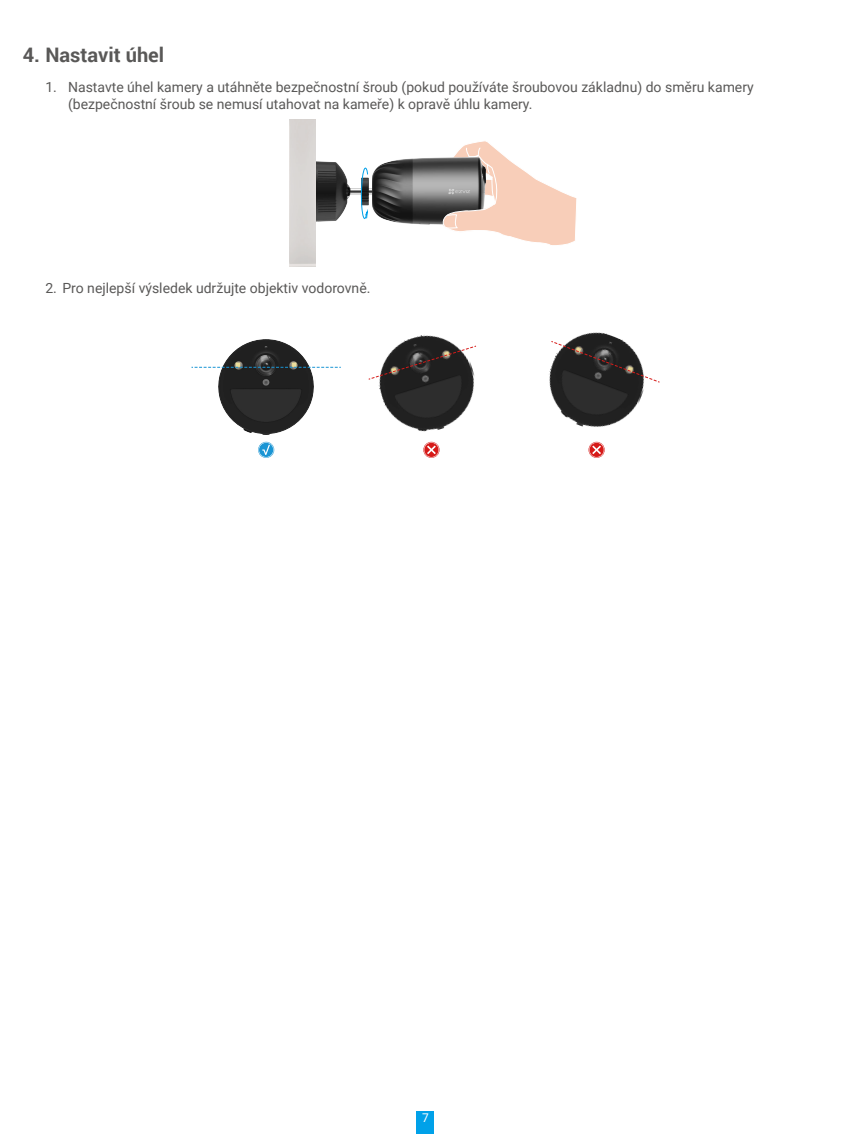
<style>
.page{position:relative;width:851px;height:1134px;background:#fff}
.page>*{position:absolute;margin:0;border:0;box-sizing:border-box;transform-origin:0 0}
.t1{font:700 20px "Roboto";color:#595857}
.t2{font:14px/16.8px "Roboto";color:#595857}
.t3{font:12px "Roboto";color:#fff}
</style>
<div class="page">
<div style="left:417px;top:1111px;width:17px;height:23px;background:#00a1e9"></div>
<img style="left:315px;top:161px;width:57px;height:60px">
<svg style="left:360px;top:166px;width:9px;height:54px"></svg>
<img style="left:372px;top:157px;width:68px;height:68px">
<svg style="left:440px;top:141px;width:137px;height:104px"></svg>
<img style="left:219px;top:340px;width:94px;height:95px">
<img style="left:378px;top:335px;width:98px;height:107px">
<img style="left:549px;top:332px;width:95px;height:110px">
<svg style="left:258px;top:442px;width:16px;height:16px"></svg>
<svg style="left:423px;top:442px;width:16px;height:16px"></svg>
<svg style="left:191px;top:367px;width:150px;height:1px"></svg>
<svg style="left:368px;top:346px;width:108px;height:34px"></svg>
<svg style="left:588px;top:442px;width:16px;height:16px"></svg>
<svg style="left:551px;top:341px;width:108px;height:41px"></svg>
<h1 class="t1" style="left:23px;top:41px;width:143px">4. Nastavit úhel</h1>
<p class="t2" style="left:68px;top:79px;width:687px;text-indent:-23px">1. Nastavte úhel kamery a utáhněte bezpečnostní šroub (pokud používáte šroubovou základnu) do směru kamery (bezpečnostní šroub se nemusí utahovat na kameře) k opravě úhlu kamery.</p>
<p class="t2" style="left:45px;top:279px;width:326px">2. Pro nejlepší výsledek udržujte objektiv vodorovně.</p>
<p class="t3" style="left:422px;top:1109px;width:8px">7</p>
</div>
